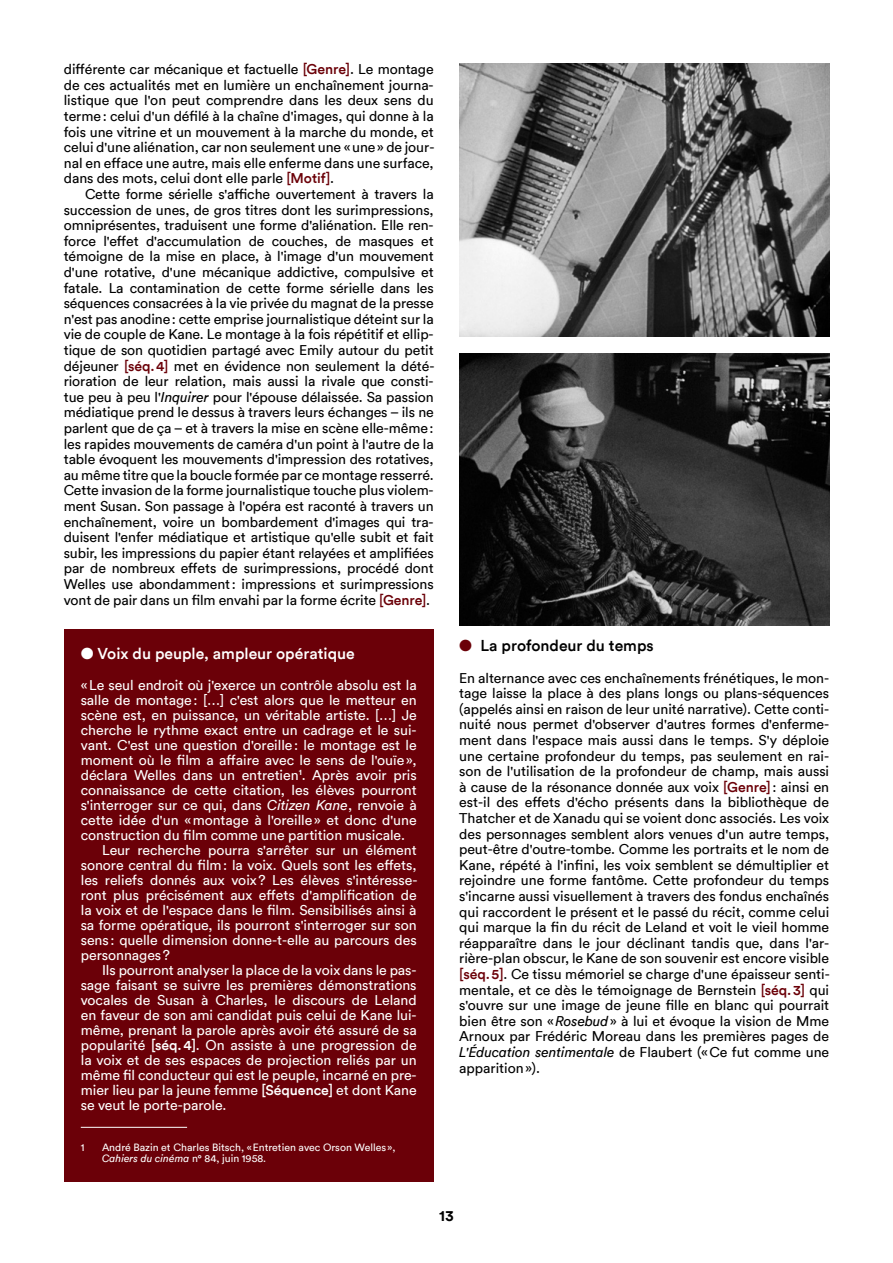
<style>
.page{position:relative;width:893px;height:1263px;background:#fff}
.page>*{position:absolute;margin:0;border:0;box-sizing:border-box;transform-origin:0 0}
.Titre_3{font:500 15.75px "Circular";color:#fff}
.Titre_3-2{font:500 15.75px "Circular";color:#000}
.t1{font:700 15px "Circular";color:#000}
.Texte_sans{font:14.1px/15.6px "Circular";letter-spacing:-.005em;color:#000;text-align:justify}
.Texte_retrait{font:14.1px/15.6px "Circular";letter-spacing:-.005em;color:#000;text-align:justify}
.Encadré_retrait{font:14.1px/15px "Circular";letter-spacing:-.005em;color:#fff;text-align:justify}
.Encadré{font:14.1px/15px "Circular";letter-spacing:-.005em;color:#fff;text-align:justify}
.Footnote_text{font:10.5px/11.7px "Circular";color:#fff}
.s1{font-weight:500;color:#6b0008}
.s2{font-style:italic}
.s3{font-weight:500}
.s4{color:#6b0008}
</style>
<div class="page">
<div style="left:64px;top:629px;width:370px;height:553px;background:#6b0008"></div>
<hr style="left:81px;top:1127px;width:106px;height:1px;background:#fff">
<img style="left:459px;top:353px;width:370px;height:272px">
<img style="left:459px;top:64px;width:370px;height:272px">
<p class="Texte_sans" style="left:64px;top:61px;width:372px">différente car mécanique et factuelle <span class="s1">[Genre]</span>. Le montage de ces actualités met en lumière un enchaînement journa&shy;listique que l'on peut comprendre dans les deux sens du terme: celui d'un défilé à la chaîne d'images, qui donne à la fois une vitrine et un mouvement à la marche du monde, et celui d'une aliénation, car non seulement une «une» de jour&shy;nal en efface une autre, mais elle enferme dans une surface, dans des mots, celui dont elle parle <span class="s1">[Motif]</span>.</p>
<p class="Texte_retrait" style="left:64px;top:186px;width:372px;text-indent:21px">Cette forme sérielle s'affiche ouvertement à travers la succession de unes, de gros titres dont les surimpressions, omniprésentes, traduisent une forme d'aliénation. Elle ren&shy;force l'effet d'accumulation de couches, de masques et témoigne de la mise en place, à l'image d'un mouvement d'une rotative, d'une mécanique addictive, compulsive et fatale. La contamination de cette forme sérielle dans les séquences consacrées à la vie privée du magnat de la presse n'est pas anodine: cette emprise journalistique déteint sur la vie de couple de Kane. Le montage à la fois répétitif et ellip&shy;tique de son quotidien partagé avec Emily autour du petit déjeuner <span class="s1">[séq.4]</span> met en évidence non seulement la dété&shy;rioration de leur relation, mais aussi la rivale que consti&shy;tue peu à peu l'<span class="s2">Inquirer</span> pour l'épouse délaissée. Sa passion médiatique prend le dessus à travers leurs échanges – ils ne parlent que de ça – et à travers la mise en scène elle-même: les rapides mouvements de caméra d'un point à l'autre de la table évoquent les mouvements d'impression des rotatives, au même titre que la boucle formée par ce montage resserré.<br>Cette invasion de la forme journalistique touche plus violem&shy;ment Susan. Son passage à l'opéra est raconté à travers un enchaînement, voire un bombardement d'images qui tra&shy;duisent l'enfer médiatique et artistique qu'elle subit et fait subir, les impressions du papier étant relayées et amplifiées par de nombreux effets de surimpressions, procédé dont Welles use abondamment: impressions et surimpressions vont de pair dans un film envahi par la forme écrite <span class="s1">[Genre]</span>.</p>
<p class="Titre_3" style="left:81px;top:643px;width:276px">● Voix du peuple, ampleur opératique</p>
<p class="Encadré" style="left:81px;top:677px;width:337px">«Le seul endroit où j'exerce un contrôle absolu est la salle de montage: […] c'est alors que le metteur en scène est, en puissance, un véritable artiste. […] Je cherche le rythme exact entre un cadrage et le sui&shy;vant. C'est une question d'oreille: le montage est le moment où le film a affaire avec le sens de l'ouïe», déclara Welles dans un entretien<sup>1</sup>. Après avoir pris connaissance de cette citation, les élèves pourront s'interroger sur ce qui, dans <span class="s2">Citizen Kane</span>, renvoie à cette idée d'un «montage à l'oreille» et donc d'une construction du film comme une partition musicale.</p>
<p class="Encadré_retrait" style="left:81px;top:842px;width:338px;text-indent:21px">Leur recherche pourra s'arrêter sur un élément sonore central du film: la voix. Quels sont les effets, les reliefs donnés aux voix? Les élèves s'intéresse&shy;ront plus précisément aux effets d'amplification de la voix et de l'espace dans le film. Sensibilisés ainsi à sa forme opératique, ils pourront s'interroger sur son sens : quelle dimension donne-t-elle au parcours des personnages?</p>
<p class="Encadré_retrait" style="left:81px;top:962px;width:337px;text-indent:21px">Ils pourront analyser la place de la voix dans le pas&shy;sage faisant se suivre les premières démonstrations vocales de Susan à Charles, le discours de Leland en faveur de son ami candidat puis celui de Kane lui&shy;même, prenant la parole après avoir été assuré de sa popularité <span class="s3">[séq.4]</span>. On assiste à une progression de la voix et de ses espaces de projection reliés par un même fil conducteur qui est le peuple, incarné en pre&shy;mier lieu par la jeune femme <span class="s3">[Séquence]</span> et dont Kane se veut le porte-parole.</p>
<p class="Footnote_text" style="left:81px;top:1141px;width:5px">1</p>
<p class="Footnote_text" style="left:102px;top:1141px;width:295px">André Bazin et Charles Bitsch, «Entretien avec Orson Welles »,<br><span class="s2">Cahiers du cinéma</span> n° 84, juin 1958.</p>
<p class="Titre_3-2" style="left:459px;top:635px;width:196px"><span class="s4">●</span> La profondeur du temps</p>
<p class="Texte_sans" style="left:459px;top:669px;width:372px">En alternance avec ces enchaînements frénétiques, le mon&shy;tage laisse la place à des plans longs ou plans-séquences (appelés ainsi en raison de leur unité narrative). Cette conti&shy;nuité nous permet d'observer d'autres formes d'enferme&shy;ment dans l'espace mais aussi dans le temps. S'y déploie une certaine profondeur du temps, pas seulement en rai&shy;son de l'utilisation de la profondeur de champ, mais aussi à cause de la résonance donnée aux voix <span class="s1">[Genre]</span>: ainsi en est-il des effets d'écho présents dans la bibliothèque de Thatcher et de Xanadu qui se voient donc associés. Les voix des personnages semblent alors venues d'un autre temps, peut-être d'outre-tombe. Comme les portraits et le nom de Kane, répété à l'infini, les voix semblent se démultiplier et rejoindre une forme fantôme. Cette profondeur du temps s'incarne aussi visuellement à travers des fondus enchaînés qui raccordent le présent et le passé du récit, comme celui qui marque la fin du récit de Leland et voit le vieil homme réapparaître dans le jour déclinant tandis que, dans l'ar&shy;rière-plan obscur, le Kane de son souvenir est encore visible <span class="s1">[séq.5]</span>. Ce tissu mémoriel se charge d'une épaisseur senti&shy;mentale, et ce dès le témoignage de Bernstein <span class="s1">[séq.3]</span> qui s'ouvre sur une image de jeune fille en blanc qui pourrait bien être son «<span class="s2">Rosebud</span>» à lui et évoque la vision de Mme Arnoux par Frédéric Moreau dans les premières pages de <span class="s2">L'Éducation sentimentale</span> de Flaubert («Ce fut comme une apparition»).</p>
<p class="t1" style="left:439px;top:1205px;width:16px">13</p>
</div>
